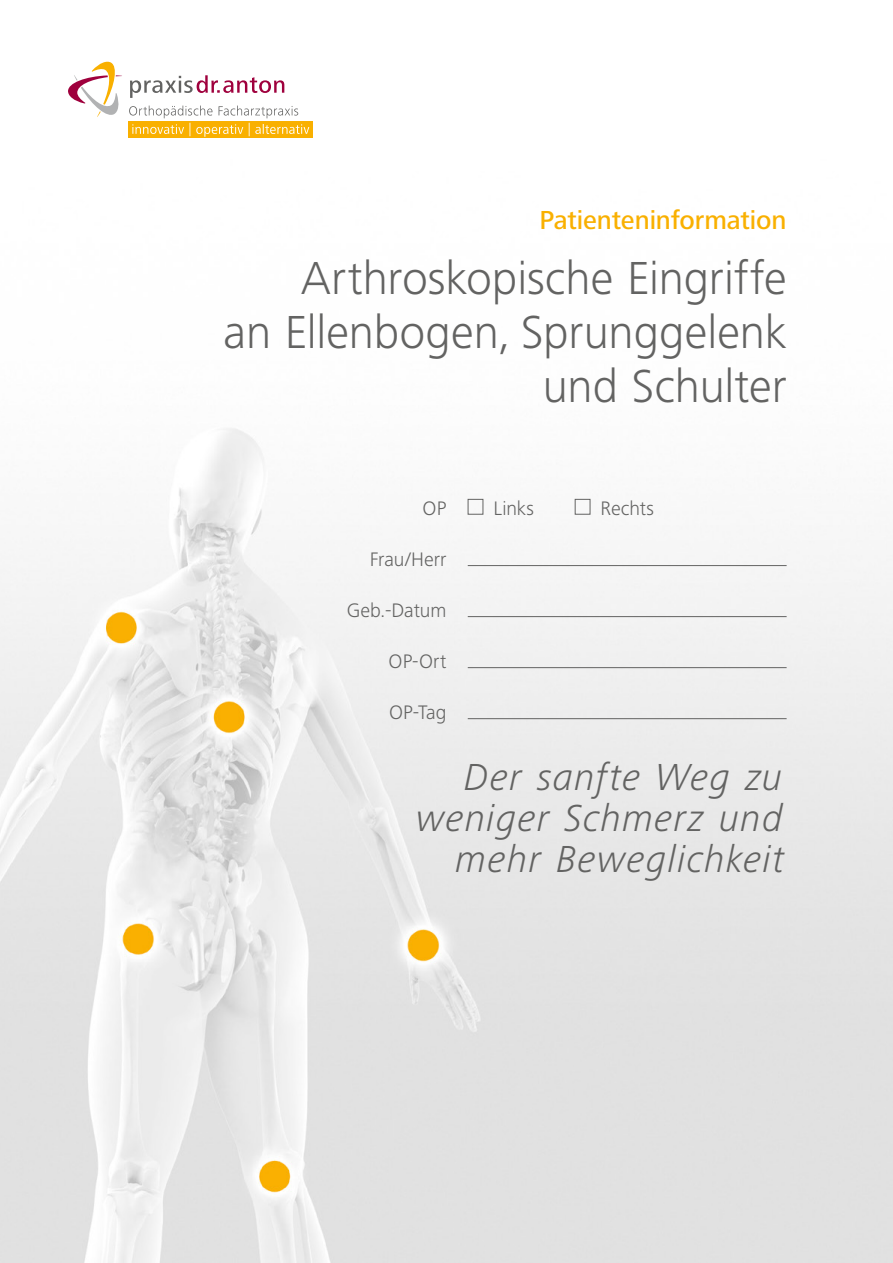
<style>
.page{position:relative;width:893px;height:1263px;background:#fff}
.page>*{position:absolute;margin:0;border:0;box-sizing:border-box;transform-origin:0 0}
.t1{font:300 48px/54px "Frutiger Next LT";letter-spacing:-.005em;color:#636362;text-align:right}
.t2{font:italic 300 39px/41px "Frutiger Next LT";letter-spacing:.025em;color:#636362;text-align:right}
.t3{font:500 27px "Frutiger Next LT";letter-spacing:-.005em;color:#f9b000}
.t4{font:300 20.25px "Frutiger Next LT";letter-spacing:-.005em;color:#636362}
</style>
<div class="page">
<img style="left:0;top:83px;width:893px;height:1180px">
<div style="left:128px;top:121px;width:185px;height:17px;background:#f9b000"></div>
<svg style="left:129px;top:106px;width:180px;height:31px"></svg>
<svg style="left:130px;top:75px;width:154px;height:23px"></svg>
<svg style="left:68px;top:61px;width:55px;height:57px"></svg>
<hr style="left:468px;top:565px;width:319px;height:1px;background:#636362">
<hr style="left:468px;top:616px;width:319px;height:1px;background:#636362">
<hr style="left:468px;top:667px;width:319px;height:1px;background:#636362">
<hr style="left:468px;top:718px;width:319px;height:1px;background:#636362">
<div style="left:468px;top:499px;width:15px;height:15px;border:1px solid #636362"></div>
<div style="left:575px;top:499px;width:15px;height:15px;border:1px solid #636362"></div>
<p class="t3" style="left:539px;top:205px;width:249px">Patienteninformation</p>
<p class="t1" style="left:223px;top:251px;width:565px">Arthroskopische Eingriffe<br>an Ellenbogen, Sprunggelenk und Schulter</p>
<p class="t4" style="left:423px;top:497px;width:25px">OP</p>
<p class="t4" style="left:493px;top:497px;width:42px">Links</p>
<p class="t4" style="left:601px;top:497px;width:55px">Rechts</p>
<p class="t4" style="left:370px;top:548px;width:78px">Frau/Herr</p>
<p class="t4" style="left:347px;top:599px;width:101px">Geb.-Datum</p>
<p class="t4" style="left:389px;top:650px;width:59px">OP-Ort</p>
<p class="t4" style="left:389px;top:701px;width:59px">OP-Tag</p>
<p class="t2" style="left:416px;top:757px;width:370px">Der sanfte Weg zu weniger Schmerz und mehr Beweglichkeit</p>
</div>
